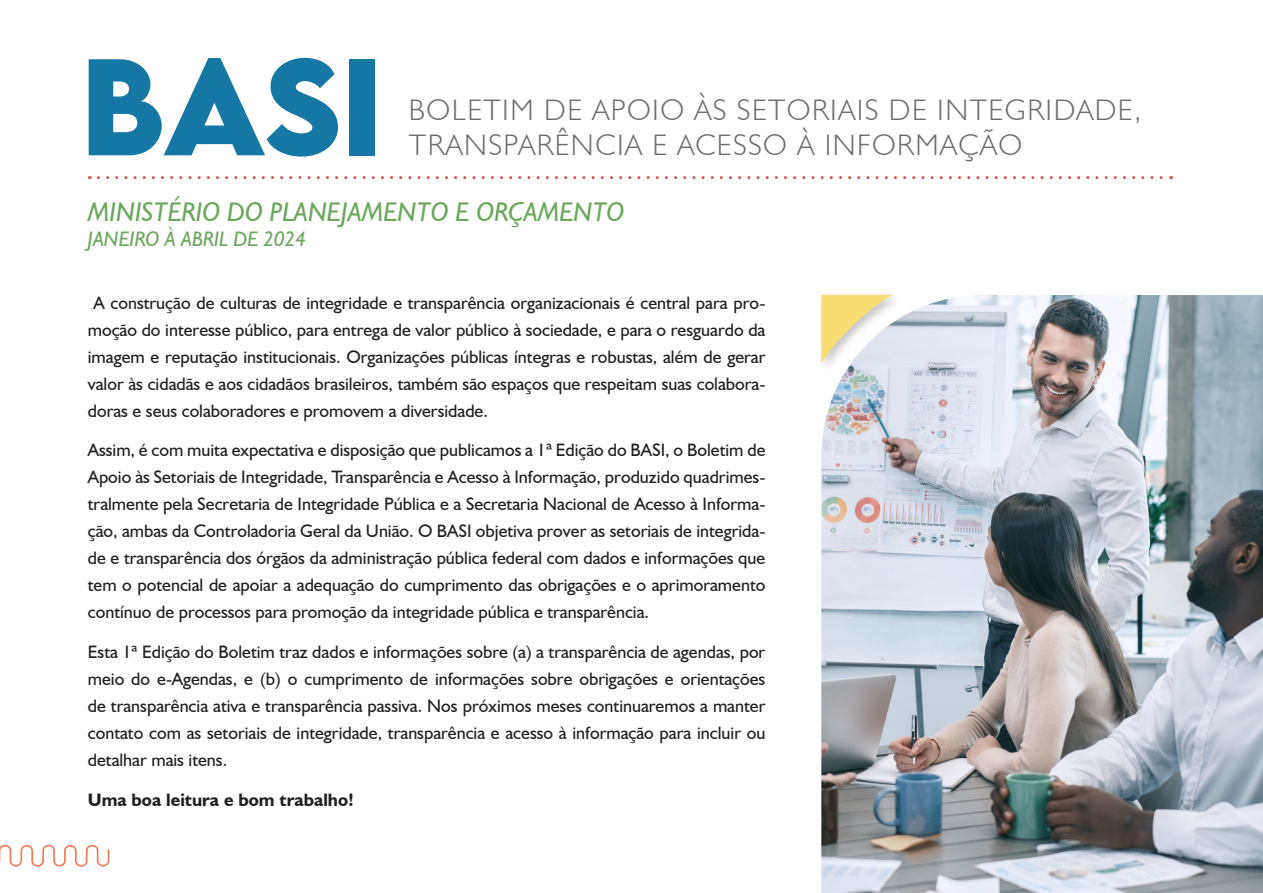
<style>
.page{position:relative;width:1263px;height:893px;background:#fff}
.page>*{position:absolute;margin:0;border:0;box-sizing:border-box;transform-origin:0 0}
.t1{font:700 122.1px "LEMONMILK";color:#1477a4}
.t2{font:300 29.7px "Humanist 521 BT";letter-spacing:.05em;color:#6c6d70}
.t3{font:italic 27px "Humanist 521 BT";color:#6ba75d}
.t4{font:italic 21px "Humanist 521 BT";color:#6ba75d}
.t5{font:18px/27px "Humanist 521 BT";color:#231f20;text-align:justify}
.t6{font:700 18px "Humanist 521 BT";color:#231f20}
</style>
<div class="page">
<div style="left:817px;top:291px;width:86px;height:83px;background:#231f20;opacity:.25"></div>
<svg style="left:0;top:845px;width:109px;height:22px"></svg>
<svg style="left:98px;top:176px;width:1074px;height:3px"></svg>
<img style="left:821px;top:295px;width:442px;height:598px">
<p class="t1" style="left:80px;top:24px;width:305px">BASI</p>
<p class="t2" style="left:409px;top:91px;width:734px">BOLETIM DE APOIO ÀS SETORIAIS DE INTEGRIDADE,</p>
<p class="t2" style="left:409px;top:127px;width:615px">TRANSPARÊNCIA E ACESSO À INFORMAÇÃO</p>
<p class="t3" style="left:88px;top:195px;width:538px">MINISTÉRIO DO PLANEJAMENTO E ORÇAMENTO</p>
<p class="t4" style="left:88px;top:226px;width:220px">JANEIRO À ABRIL DE 2024</p>
<p class="t5" style="left:88px;top:289px;width:679px;text-indent:6px">A construção de culturas de integridade e transparência organizacionais é central para pro&shy;moção do interesse público, para entrega de valor público à sociedade, e para o resguardo da imagem e reputação institucionais. Organizações públicas íntegras e robustas, além de gerar valor às cidadãs e aos cidadãos brasileiros, também são espaços que respeitam suas colabora&shy;doras e seus colaboradores e promovem a diversidade.</p>
<p class="t5" style="left:88px;top:436px;width:679px">Assim, é com muita expectativa e disposição que publicamos a 1ª Edição do BASI, o Boletim de Apoio às Setoriais de Integridade, Transparência e Acesso à Informação, produzido quadrimes&shy;tralmente pela Secretaria de Integridade Pública e a Secretaria Nacional de Acesso à Informa&shy;ção, ambas da Controladoria Geral da União. O BASI objetiva prover as setoriais de integrida&shy;de e transparência dos órgãos da administração pública federal com dados e informações que tem o potencial de apoiar a adequação do cumprimento das obrigações e o aprimoramento contínuo de processos para promoção da integridade pública e transparência.</p>
<p class="t5" style="left:88px;top:638px;width:679px">Esta 1ª Edição do Boletim traz dados e informações sobre (a) a transparência de agendas, por meio do e-Agendas, e (b) o cumprimento de informações sobre obrigações e orientações de transparência ativa e transparência passiva. Nos próximos meses continuaremos a manter contato com as setoriais de integridade, transparência e acesso à informação para incluir ou detalhar mais itens.</p>
<p class="t6" style="left:88px;top:789px;width:268px">Uma boa leitura e bom trabalho!</p>
</div>
